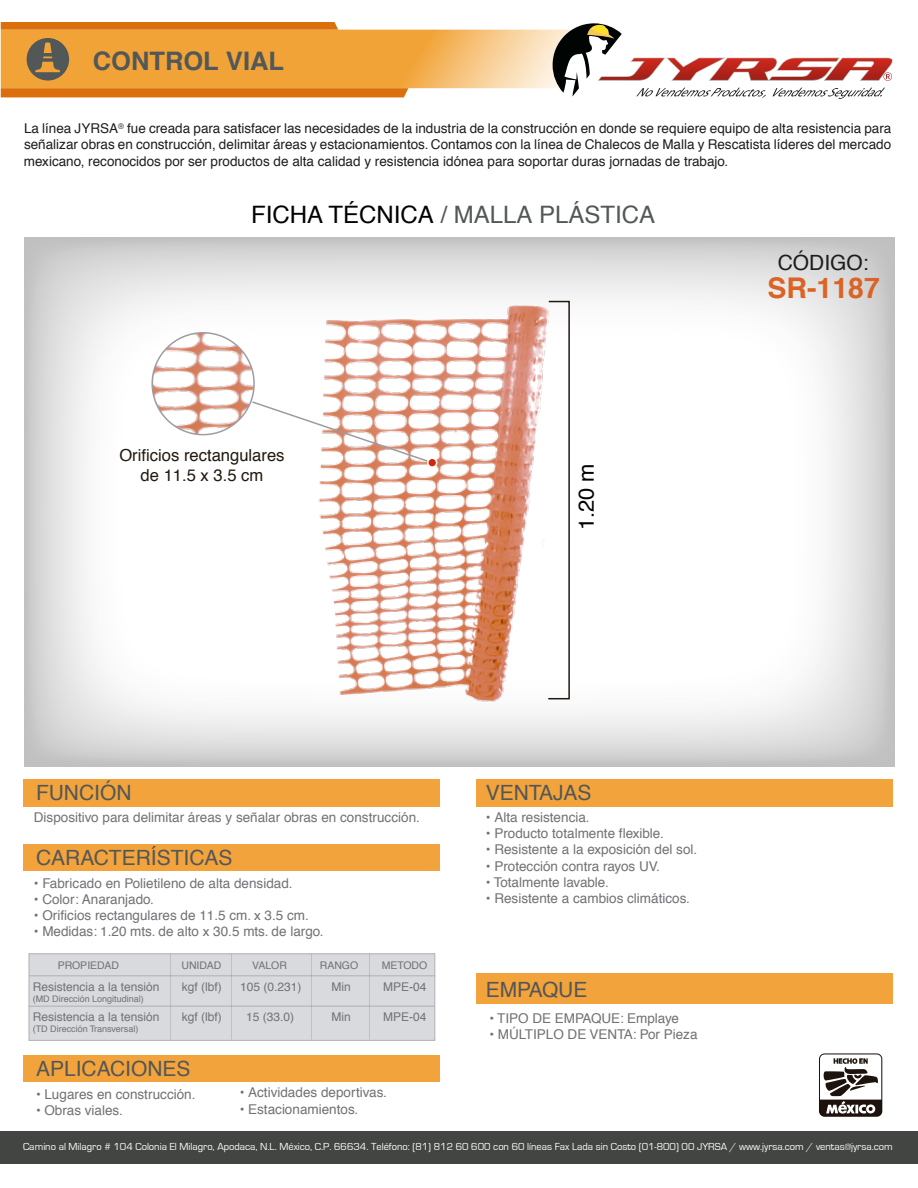
<style>
.page{position:relative;width:918px;height:1188px;background:#fff}
.page>*{position:absolute;margin:0;border:0;box-sizing:border-box;transform-origin:0 0}
.t1{font:700 28.5px "Helvetica";color:#da6325}
.t2{font:700 25.5px "Helvetica";color:#525758}
.t3{font:24px "Helvetica";color:#535758}
.t4{font:21.6px "Helvetica";color:#000402}
.t5{font:21px "Helvetica";color:#535758}
.t6{font:21px "Helvetica";color:#1d1d1c}
.t7{font:16.65px/20px "Helvetica";color:#22190f;text-align:center}
.t8{font:13.5px "Helvetica";color:#717176}
.t9{font:13.5px/16.2px "Helvetica";color:#1e1d1c;text-align:justify}
.t10{font:12px "Helvetica";color:#717176}
.t11{font:10.5px "Eurostile";color:#fff}
.t12{font:10.5px "Helvetica";color:#717176}
.t13{font:9px "Helvetica";color:#717176}
.s1{color:#000200}
</style>
<div class="page">
<svg style="left:24px;top:237px;width:870px;height:530px"></svg>
<div style="left:0;top:1131px;width:918px;height:33px;background:#434543"></div>
<div style="left:23px;top:779px;width:417px;height:28px;background:#f2a33b"></div>
<div style="left:476px;top:779px;width:417px;height:28px;background:#f2a33b"></div>
<div style="left:23px;top:844px;width:417px;height:27px;background:#f2a33b"></div>
<div style="left:23px;top:1055px;width:417px;height:27px;background:#f2a33b"></div>
<svg style="left:819px;top:1053px;width:63px;height:64px"></svg>
<img style="left:297px;top:292px;width:251px;height:417px">
<svg style="left:547px;top:300px;width:24px;height:400px"></svg>
<div style="left:427px;top:457px;width:10px;height:11px;border:2px solid #fff;border-radius:50%"></div>
<svg style="left:152px;top:333px;width:282px;height:132px"></svg>
<div style="left:151px;top:332px;width:104px;height:103px;border:2px solid #9d9da2;border-radius:50%"></div>
<svg style="left:1px;top:22px;width:892px;height:77px"></svg>
<div style="left:476px;top:974px;width:417px;height:30px;background:#f2a33b"></div>
<div style="left:29px;top:953px;width:406px;height:88px;background:#d8dade;border:1px solid #b0afb5"></div>
<hr style="left:29px;top:975px;width:406px;height:1px;background:#b0afb5">
<hr style="left:29px;top:1006px;width:406px;height:1px;background:#b0afb5">
<h2 class="t2" style="left:93px;top:45px;width:193px">CONTROL VIAL</h2>
<p class="t9" style="left:24px;top:121px;width:869px">La línea JYRSA<sup>®</sup> fue creada para satisfacer las necesidades de la industria de la construcción en donde se requiere equipo de alta resistencia para señalizar obras en construcción, delimitar áreas y estacionamientos. Contamos con la línea de Chalecos de Malla y Rescatista líderes del mercado mexicano, reconocidos por ser productos de alta calidad y resistencia idónea para soportar duras jornadas de trabajo.</p>
<h3 class="t3" style="left:251px;top:196px;width:406px"><span class="s1">FICHA TÉCNICA</span> / MALLA PLÁSTICA</h3>
<p class="t7" style="left:119px;top:446px;width:167px">Orificios rectangulares de 11.5 x 3.5 cm</p>
<h3 class="t4" style="left:570px;top:530px;width:68px;rotate:-90deg">1.20 m</h3>
<h3 class="t6" style="left:778px;top:247px;width:93px">CÓDIGO:</h3>
<h1 class="t1" style="left:767px;top:270px;width:114px">SR-1187</h1>
<h3 class="t5" style="left:36px;top:776px;width:97px">FUNCIÓN</h3>
<h3 class="t5" style="left:486px;top:776px;width:107px">VENTAJAS</h3>
<p class="t8" style="left:34px;top:807px;width:388px">Dispositivo para delimitar áreas y señalar obras en construcción.</p>
<h3 class="t5" style="left:36px;top:841px;width:198px">CARACTERÍSTICAS</h3>
<p class="t8" style="left:34px;top:872px;width:260px">• Fabricado en Polietileno de alta densidad.</p>
<p class="t8" style="left:34px;top:889px;width:122px">• Color: Anaranjado.</p>
<p class="t8" style="left:34px;top:905px;width:276px">• Orificios rectangulares de 11.5 cm. x 3.5 cm.</p>
<p class="t8" style="left:34px;top:921px;width:291px">• Medidas: 1.20 mts. de alto x 30.5 mts. de largo.</p>
<p class="t12" style="left:58px;top:957px;width:63px">PROPIEDAD</p>
<p class="t12" style="left:181px;top:957px;width:41px">UNIDAD</p>
<p class="t12" style="left:252px;top:957px;width:36px">VALOR</p>
<p class="t12" style="left:320px;top:957px;width:40px">RANGO</p>
<p class="t12" style="left:382px;top:957px;width:47px">METODO</p>
<p class="t10" style="left:182px;top:978px;width:42px">kgf (lbf)</p>
<p class="t10" style="left:182px;top:1008px;width:42px">kgf (lbf)</p>
<p class="t10" style="left:33px;top:978px;width:128px">Resistencia a la tensión</p>
<p class="t13" style="left:33px;top:992px;width:113px">(MD Dirección Longitudinal)</p>
<p class="t10" style="left:240px;top:978px;width:63px">105 (0.231)</p>
<p class="t10" style="left:246px;top:1008px;width:50px">15 (33.0)</p>
<p class="t10" style="left:332px;top:978px;width:21px">Min</p>
<p class="t10" style="left:332px;top:1008px;width:21px">Min</p>
<p class="t10" style="left:383px;top:978px;width:45px">MPE-04</p>
<p class="t10" style="left:383px;top:1008px;width:45px">MPE-04</p>
<p class="t10" style="left:33px;top:1008px;width:128px">Resistencia a la tensión</p>
<p class="t13" style="left:33px;top:1022px;width:107px">(TD Dirección Transversal)</p>
<h3 class="t5" style="left:36px;top:1053px;width:156px">APLICACIONES</h3>
<p class="t8" style="left:36px;top:1084px;width:161px">• Lugares en construcción.</p>
<p class="t8" style="left:36px;top:1100px;width:88px">• Obras viales.</p>
<p class="t8" style="left:240px;top:1082px;width:149px">• Actividades deportivas.</p>
<p class="t8" style="left:240px;top:1098px;width:120px">• Estacionamientos.</p>
<p class="t8" style="left:486px;top:807px;width:105px">• Alta resistencia.</p>
<p class="t8" style="left:486px;top:823px;width:179px">• Producto totalmente flexible.</p>
<p class="t8" style="left:486px;top:839px;width:213px">• Resistente a la exposición del sol.</p>
<p class="t8" style="left:486px;top:855px;width:175px">• Protección contra rayos UV.</p>
<p class="t8" style="left:486px;top:872px;width:124px">• Totalmente lavable.</p>
<p class="t8" style="left:486px;top:888px;width:206px">• Resistente a cambios climáticos.</p>
<h3 class="t5" style="left:486px;top:973px;width:103px">EMPAQUE</h3>
<p class="t8" style="left:489px;top:1008px;width:191px">• TIPO DE EMPAQUE: Emplaye</p>
<p class="t8" style="left:489px;top:1024px;width:210px">• MÚLTIPLO DE VENTA: Por Pieza</p>
<p class="t11" style="left:23px;top:1141px;width:871px">Camino al Milagro # 104 Colonia El Milagro, Apodaca, N.L. México, C.P. 66634. Teléfono: (81) 812 60 600 con 60 líneas Fax Lada sin Costo (01-800) 00 JYRSA / www.jyrsa.com / ventas@jyrsa.com</p>
</div>
